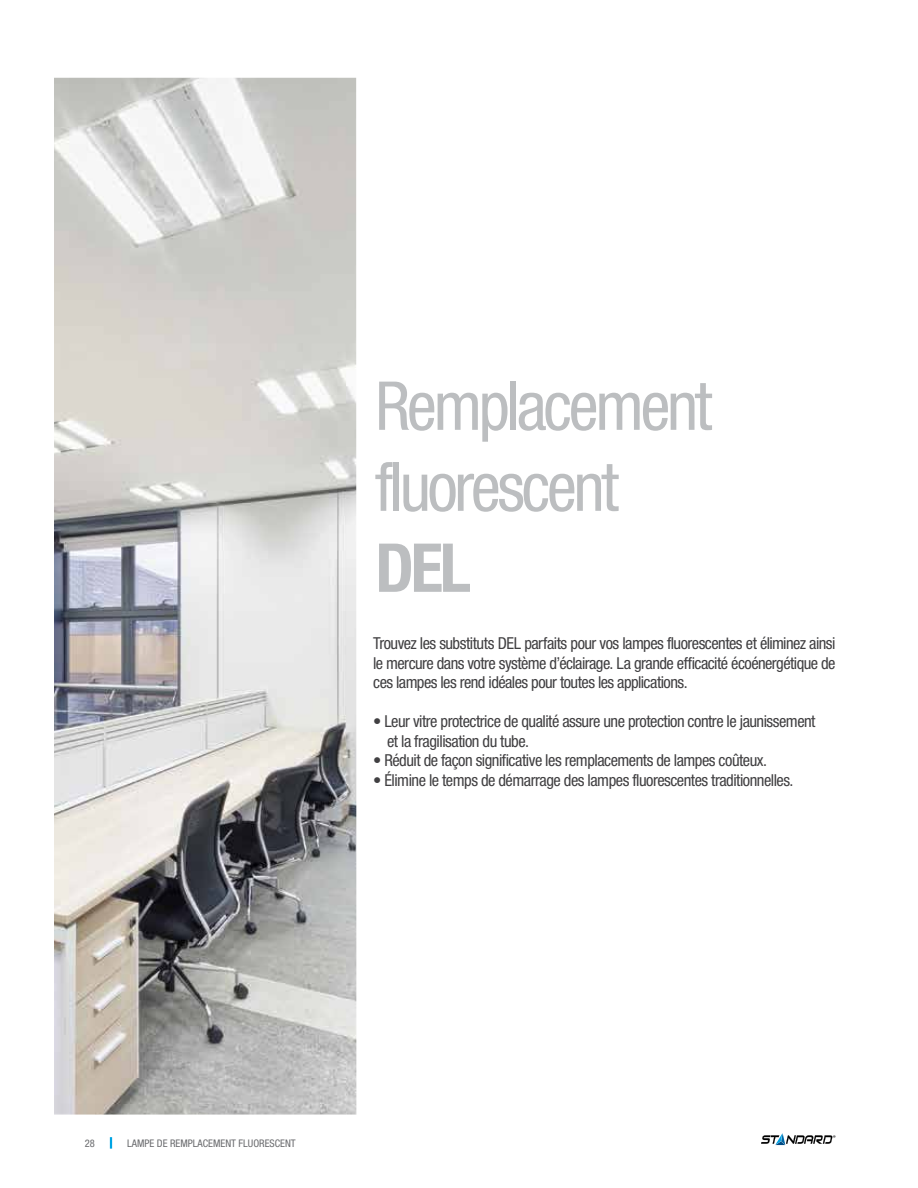
<style>
.page{position:relative;width:918px;height:1188px;background:#fff}
.page>*{position:absolute;margin:0;border:0;box-sizing:border-box;transform-origin:0 0}
.t1{font:condensed 67.5px/81px "Helvetica Neue";letter-spacing:-.05em;color:#bcbec0}
.t2{font:700 condensed 67.5px "Helvetica Neue";color:#bcbec0}
.t3{font:condensed 16.5px/19.5px "Helvetica Neue";letter-spacing:-.03em;color:#414042;text-align:justify}
.t4{font:condensed 10.5px "Helvetica Neue";color:#696a6d}
</style>
<div class="page">
<svg style="left:110px;top:1137px;width:2px;height:12px"></svg>
<svg style="left:761px;top:1133px;width:74px;height:12px"></svg>
<img style="left:54px;top:78px;width:302px;height:1037px">
<h1 class="t1" style="left:375px;top:365px;width:339px">Remplacement fluorescent</h1>
<h1 class="t2" style="left:375px;top:527px;width:97px">DEL</h1>
<p class="t3" style="left:373px;top:634px;width:464px">Trouvez les substituts DEL parfaits pour vos lampes fluorescentes et éliminez ainsi le mercure dans votre système d’éclairage. La grande efficacité écoénergétique de ces lampes les rend idéales pour toutes les applications.</p>
<p class="t3" style="left:387px;top:712px;width:430px;text-indent:-14px">• Leur vitre protectrice de qualité assure une protection contre le jaunissement et la fragilisation du tube.</p>
<p class="t3" style="left:373px;top:751px;width:395px">• Réduit de façon significative les remplacements de lampes coûteux.</p>
<p class="t3" style="left:373px;top:770px;width:422px">• Élimine le temps de démarrage des lampes fluorescentes traditionnelles.</p>
<p class="t4" style="left:85px;top:1137px;width:12px">28</p>
<p class="t4" style="left:127px;top:1137px;width:170px">LAMPE DE REMPLACEMENT FLUORESCENT</p>
</div>
